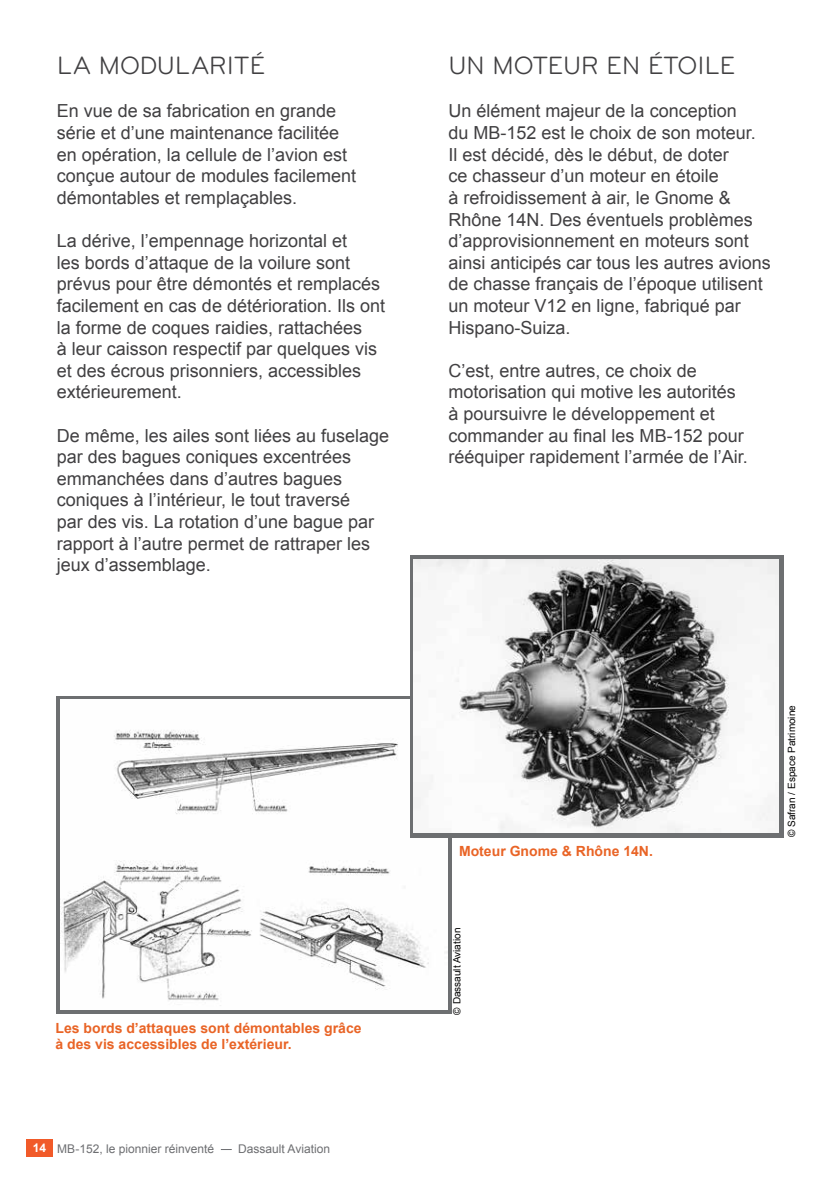
<style>
.page{position:relative;width:840px;height:1191px;background:#fff}
.page>*{position:absolute;margin:0;border:0;box-sizing:border-box;transform-origin:0 0}
.t1{font:26px "Bryant Regular Alt";color:#414042}
.t2{font:18px/21.6px "Arial";color:#414042}
.t3{font:700 14px/16.8px "Arial";color:#e96426}
.t4{font:12px "Arial";color:#6d6e71}
.t5{font:10px "Arial";color:#000}
.s1{font-weight:700;color:#fff}
</style>
<div class="page">
<div style="left:26px;top:1139px;width:26px;height:17px;background:#f15a29"></div>
<img style="left:60px;top:729px;width:387px;height:277px">
<img style="left:410px;top:556px;width:372px;height:281px">
<img style="left:413px;top:559px;width:365px;height:273px">
<h1 class="t1" style="left:57px;top:51px;width:59px">LA MODULARITÉ</h1>
<p class="t2" style="left:57px;top:101px;width:301px">En vue de sa fabrication en grande série et d’une maintenance facilitée en opération, la cellule de l’avion est conçue autour de modules facilement démontables et remplaçables.</p>
<p class="t2" style="left:57px;top:230px;width:330px">La dérive, l’empennage horizontal et<br>les bords d’attaque de la voilure sont prévus pour être démontés et remplacés facilement en cas de détérioration. Ils ont la forme de coques raidies, rattachées<br>à leur caisson respectif par quelques vis et des écrous prisonniers, accessibles extérieurement.</p>
<p class="t2" style="left:57px;top:425px;width:334px">De même, les ailes sont liées au fuselage par des bagues coniques excentrées emmanchées dans d’autres bagues coniques à l’intérieur, le tout traversé<br>par des vis. La rotation d’une bague par rapport à l’autre permet de rattraper les jeux d’assemblage.</p>
<p class="t3" style="left:55px;top:1019px;width:307px">Les bords d’attaques sont démontables grâce à des vis accessibles de l’extérieur.</p>
<p class="t4" style="left:33px;top:1140px;width:183px"><span class="s1">14</span> MB-152, le pionnier réinventé</p>
<p class="t4" style="left:238px;top:1140px;width:93px">Dassault Aviation</p>
<h1 class="t1" style="left:448px;top:51px;width:62px">UN MOTEUR</h1>
<h1 class="t1" style="left:606px;top:51px;width:57px">EN ÉTOILE</h1>
<p class="t2" style="left:448px;top:101px;width:324px">Un élément majeur de la conception<br>du MB-152 est le choix de son moteur.<br>Il est décidé, dès le début, de doter<br>ce chasseur d’un moteur en étoile<br>à refroidissement à air, le Gnome &amp; Rhône 14N. Des éventuels problèmes d’approvisionnement en moteurs sont ainsi anticipés car tous les autres avions de chasse français de l’époque utilisent un moteur V12 en ligne, fabriqué par Hispano-Suiza.</p>
<p class="t2" style="left:448px;top:360px;width:301px">C’est, entre autres, ce choix de motorisation qui motive les autorités à poursuivre le développement et commander au final les MB-152 pour rééquiper rapidement l’armée de l’Air.</p>
<p class="t3" style="left:459px;top:843px;width:195px">Moteur Gnome &amp; Rhône 14N.</p>
<p class="t5" style="left:450px;top:1014px;width:88px;rotate:-90deg">© Dassault Aviation</p>
<p class="t5" style="left:784px;top:837px;width:133px;rotate:-90deg">© Safran / Espace Patrimoine</p>
</div>
